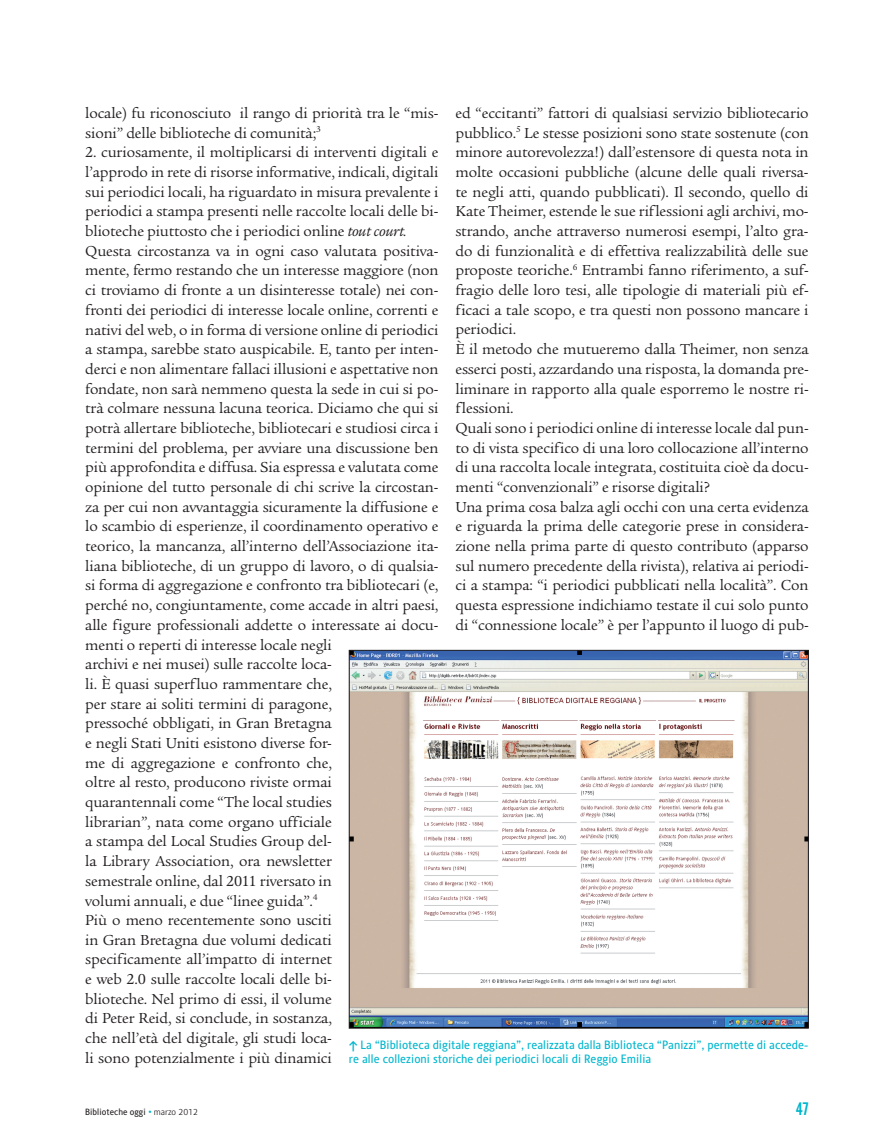
<style>
.page{position:relative;width:894px;height:1147px;background:#fff}
.page>*{position:absolute;margin:0;border:0;box-sizing:border-box;transform-origin:0 0}
.t1{font:18px "Alternate Gothic No 2 BT";color:#00b7ce}
.t2{font:15.75px/19.6px "Legacy Ser ITC";letter-spacing:-.01em;color:#231f20}
.t3{font:12px/14.4px "Alber";color:#00b7ce}
.t4{font:9px "Alber";color:#231f20}
.s1{font-style:italic}
.s2{font-family:"Klavika";font-weight:700}
.s3{font-weight:700;font-style:italic;color:#00b7ce}
.s4{font-weight:300}
</style>
<div class="page">
<img style="left:351px;top:652px;width:455px;height:374px">
<p class="t2" style="left:85px;top:103px;width:354px">locale) fu riconosciuto il rango di priorità tra le “mis&shy;sioni” delle biblioteche di comunità;<sup>3</sup></p>
<p class="t2" style="left:85px;top:143px;width:354px">2. curiosamente, il moltiplicarsi di interventi digitali e l’approdo in rete di risorse informative, indicali, digitali sui periodici locali, ha riguardato in misura prevalente i periodici a stampa presenti nelle raccolte locali delle bi&shy;blioteche piuttosto che i periodici online <span class="s1">tout court.<br></span>Questa circostanza va in ogni caso valutata positiva&shy;mente, fermo restando che un interesse maggiore (non ci troviamo di fronte a un disinteresse totale) nei con&shy;fronti dei periodici di interesse locale online, correnti e nativi del web, o in forma di versione online di periodici a stampa, sarebbe stato auspicabile. E, tanto per inten&shy;derci e non alimentare fallaci illusioni e aspettative non fondate, non sarà nemmeno questa la sede in cui si po&shy;trà colmare nessuna lacuna teorica. Diciamo che qui si potrà allertare biblioteche, bibliotecari e studiosi circa i termini del problema, per avviare una discussione ben più approfondita e diffusa. Sia espressa e valutata come opinione del tutto personale di chi scrive la circostan&shy;za per cui non avvantaggia sicuramente la diffusione e lo scambio di esperienze, il coordinamento operativo e teorico, la mancanza, all’interno dell’Associazione ita&shy;liana biblioteche, di un gruppo di lavoro, o di qualsia&shy;si forma di aggregazione e confronto tra bibliotecari (e, perché no, congiuntamente, come accade in altri paesi, alle figure professionali addette o interessate ai docu&shy;menti o reperti di interesse locale negli<br>archivi e nei musei) sulle raccolte loca-<br>li. È quasi superfluo rammentare che,<br>per stare ai soliti termini di paragone,<br>pressoché obbligati, in Gran Bretagna<br>e negli Stati Uniti esistono diverse for-<br>me di aggregazione e confronto che,<br>oltre al resto, producono riviste ormai<br>quarantennali come “The local studies<br>librarian”, nata come organo ufficiale<br>a stampa del Local Studies Group del-<br>la Library Association, ora newsletter<br>semestrale online, dal 2011 riversato in<br>volumi annuali, e due “linee guida”.<sup>4<br></sup>Più o meno recentemente sono usciti<br>in Gran Bretagna due volumi dedicati<br>specificamente all’impatto di internet<br>e web 2.0 sulle raccolte locali delle bi-<br>blioteche. Nel primo di essi, il volume<br>di Peter Reid, si conclude, in sostanza,<br>che nell’età del digitale, gli studi loca-<br>li sono potenzialmente i più dinamici</p>
<p class="t2" style="left:455px;top:103px;width:354px">ed “eccitanti” fattori di qualsiasi servizio bibliotecario pubblico.<sup>5</sup> Le stesse posizioni sono state sostenute (con minore autorevolezza!) dall’estensore di questa nota in molte occasioni pubbliche (alcune delle quali riversa&shy;te negli atti, quando pubblicati). Il secondo, quello di Kate Theimer, estende le sue riflessioni agli archivi, mo&shy;strando, anche attraverso numerosi esempi, l’alto gra&shy;do di funzionalità e di effettiva realizzabilità delle sue proposte teoriche.<sup>6</sup> Entrambi fanno riferimento, a suf&shy;fragio delle loro tesi, alle tipologie di materiali più ef&shy;ficaci a tale scopo, e tra questi non possono mancare i periodici.<br>È il metodo che mutueremo dalla Theimer, non senza esserci posti, azzardando una risposta, la domanda pre&shy;liminare in rapporto alla quale esporremo le nostre ri&shy;flessioni.<br>Quali sono i periodici online di interesse locale dal pun&shy;to di vista specifico di una loro collocazione all’interno di una raccolta locale integrata, costituita cioè da docu&shy;menti “convenzionali” e risorse digitali?<br>Una prima cosa balza agli occhi con una certa evidenza e riguarda la prima delle categorie prese in considera&shy;zione nella prima parte di questo contributo (apparso sul numero precedente della rivista), relativa ai periodi&shy;ci a stampa: “i periodici pubblicati nella località”. Con questa espressione indichiamo testate il cui solo punto di “connessione locale” è per l’appunto il luogo di pub-</p>
<p class="t3" style="left:349px;top:1037px;width:461px"><span class="s2">•</span> La “Biblioteca digitale reggiana”, realizzata dalla Biblioteca “Panizzi”, permette di accede&shy;re alle collezioni storiche dei periodici locali di Reggio Emilia</p>
<p class="t4" style="left:85px;top:1106px;width:114px">Biblioteche oggi <span class="s3">•</span> <span class="s4">marzo 2012</span></p>
<p class="t1" style="left:795px;top:1099px;width:14px">47</p>
</div>
